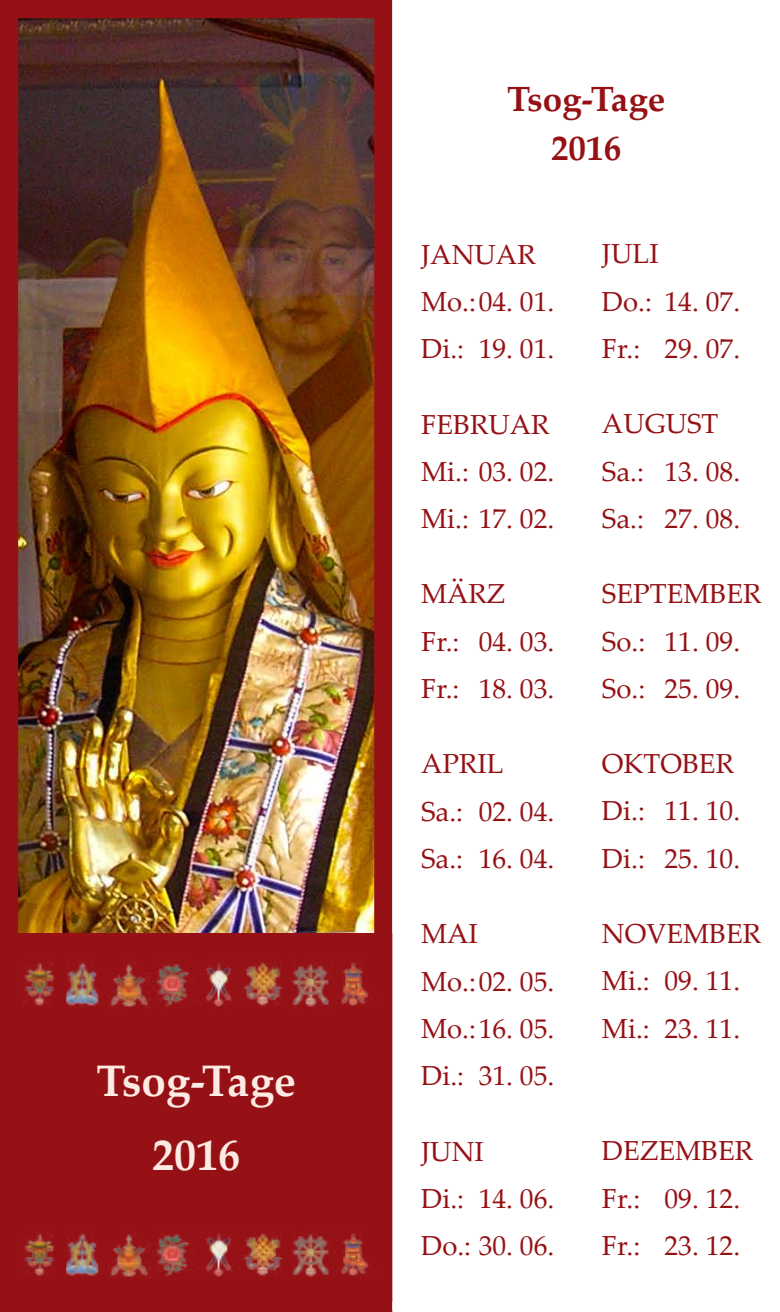
<style>
.page{position:relative;width:780px;height:1312px;background:#fff}
.page>*{position:absolute;margin:0;border:0;box-sizing:border-box;transform-origin:0 0}
.t1{font:700 44px/73.8px "Palatino Linotype";color:#fdeae2;text-align:center}
.t2{font:700 35px/49px "Palatino Linotype";color:#951115;text-align:center}
.t3{font:27.5px/47.2px "Palatino Linotype";color:#951115}
</style>
<div class="page">
<img style="left:19px;top:19px;width:354px;height:913px">
<div style="left:0;top:0;width:392px;height:1311px;border:18px solid #951115"></div>
<div style="left:0;top:932px;width:392px;height:369px;background:#951115"></div>
<img style="left:24px;top:962px;width:30px;height:44px">
<img style="left:66px;top:959px;width:33px;height:47px">
<img style="left:110px;top:962px;width:40px;height:45px">
<img style="left:153px;top:964px;width:37px;height:43px">
<img style="left:205px;top:963px;width:27px;height:44px">
<img style="left:291px;top:964px;width:38px;height:43px">
<img style="left:243px;top:962px;width:40px;height:44px">
<img style="left:341px;top:962px;width:28px;height:44px">
<img style="left:24px;top:1233px;width:30px;height:43px">
<img style="left:66px;top:1230px;width:33px;height:46px">
<img style="left:110px;top:1232px;width:40px;height:45px">
<img style="left:153px;top:1234px;width:37px;height:43px">
<img style="left:205px;top:1233px;width:27px;height:44px">
<img style="left:291px;top:1234px;width:38px;height:43px">
<img style="left:243px;top:1233px;width:40px;height:43px">
<img style="left:341px;top:1233px;width:28px;height:43px">
<h1 class="t1" style="left:96px;top:1042px;width:201px">Tsog-Tage<br>2016</h1>
<p class="t2" style="left:507px;top:73px;width:160px">Tsog-Tage<br>2016</p>
<p class="t3" style="left:421px;top:229px;width:135px">JANUAR<br>Mo.:04. 01.<br>Di.: 19. 01.</p>
<p class="t3" style="left:421px;top:399px;width:135px">FEBRUAR<br>Mi.: 03. 02.<br>Mi.: 17. 02.</p>
<p class="t3" style="left:421px;top:569px;width:135px">MÄRZ<br>Fr.: 04. 03.<br>Fr.: 18. 03.</p>
<p class="t3" style="left:421px;top:739px;width:135px">APRIL<br>Sa.: 02. 04.<br>Sa.: 16. 04.</p>
<p class="t3" style="left:421px;top:909px;width:135px">MAI<br>Mo.:02. 05.<br>Mo.:16. 05.<br>Di.: 31. 05.</p>
<p class="t3" style="left:421px;top:1126px;width:135px">JUNI<br>Di.: 14. 06.<br>Do.: 30. 06.</p>
<p class="t3" style="left:602px;top:229px;width:140px">JULI<br>Do.: 14. 07.<br>Fr.: 29. 07.</p>
<p class="t3" style="left:602px;top:399px;width:140px">AUGUST<br>Sa.: 13. 08.<br>Sa.: 27. 08.</p>
<p class="t3" style="left:602px;top:569px;width:161px">SEPTEMBER<br>So.: 11. 09.<br>So.: 25. 09.</p>
<p class="t3" style="left:602px;top:739px;width:140px">OKTOBER<br>Di.: 11. 10.<br>Di.: 25. 10.</p>
<p class="t3" style="left:602px;top:908px;width:161px">NOVEMBER<br>Mi.: 09. 11.<br>Mi.: 23. 11.</p>
<p class="t3" style="left:602px;top:1126px;width:153px">DEZEMBER<br>Fr.: 09. 12.<br>Fr.: 23. 12.</p>
</div>
